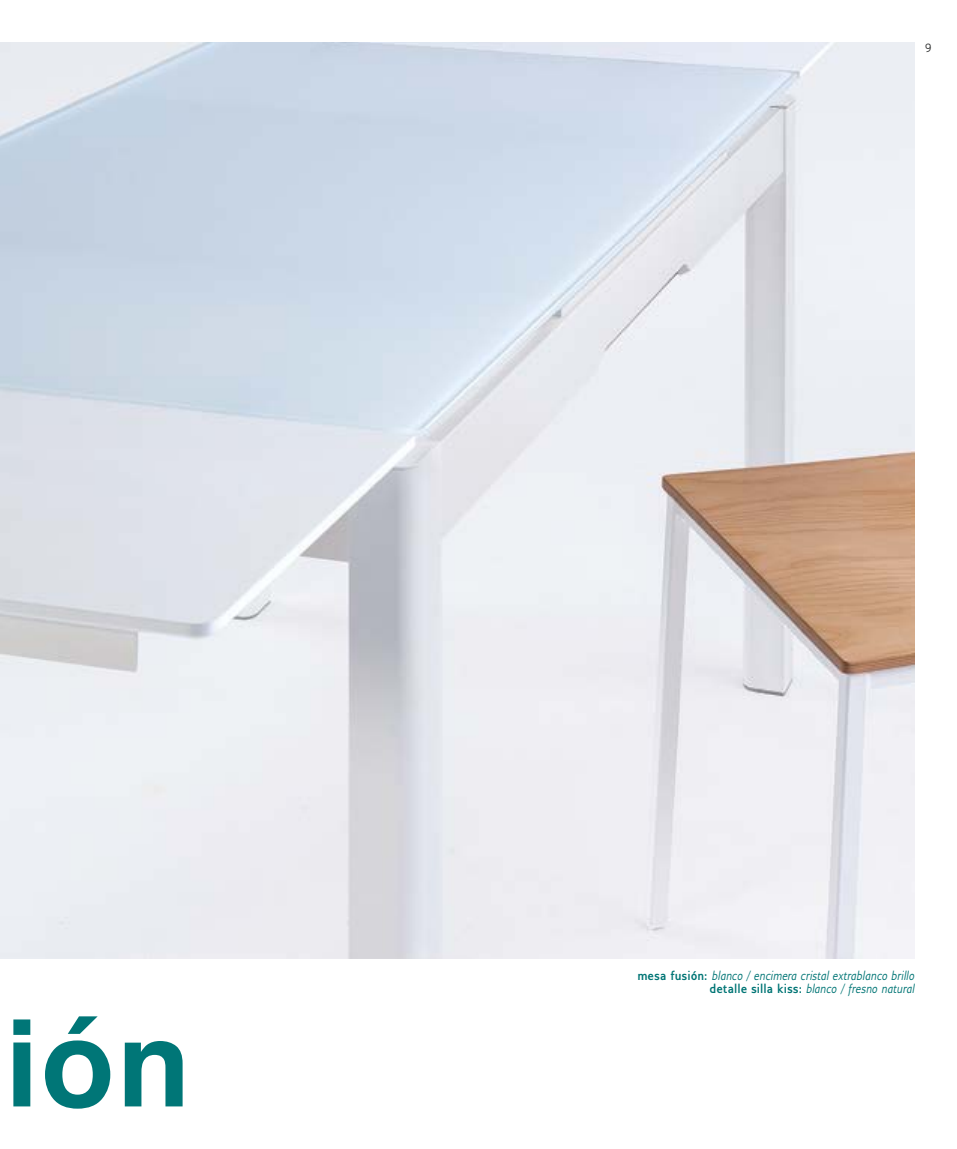
<style>
.page{position:relative;width:957px;height:1149px;background:#fff}
.page>*{position:absolute;margin:0;border:0;box-sizing:border-box;transform-origin:0 0}
.t1{font:700 120px "Helvetica";color:#007677}
.t2{font:italic condensed 13.5px/13.2px "Gillius ADF";color:#007575;text-align:right}
.t3{font:12px "Gillius ADF";color:#2f3030}
.s1{font-weight:700;font-style:normal}
</style>
<div class="page">
<img style="left:0;top:43px;width:914px;height:915px">
<h1 class="t1" style="left:5px;top:966px;width:186px">ión</h1>
<p class="t3" style="left:925px;top:40px;width:8px">9</p>
<p class="t2" style="left:637px;top:968px;width:278px"><span class="s1">mesa fusión:</span> blanco / encimera cristal extrablanco brillo <span class="s1">detalle silla kiss:</span> blanco / fresno natural</p>
</div>
